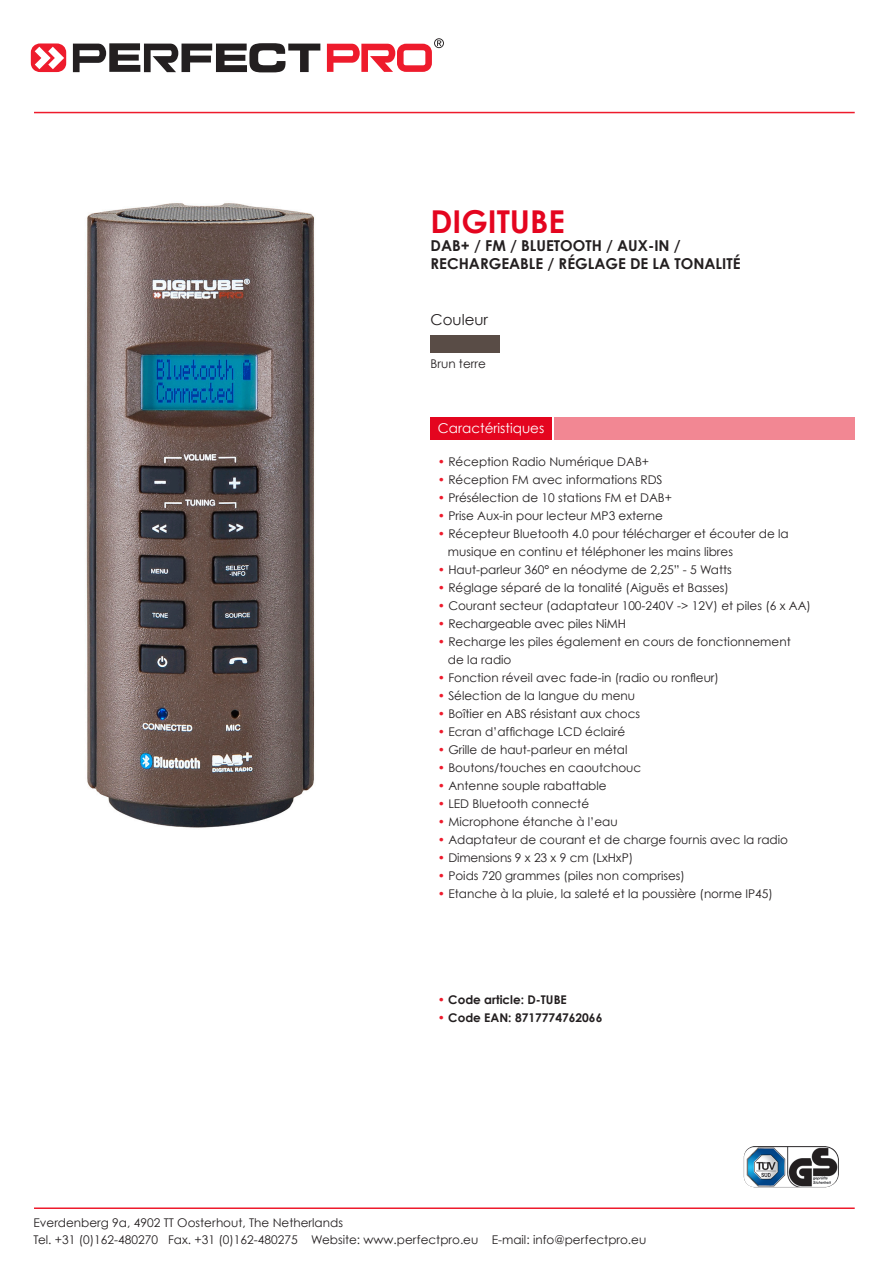
<style>
.page{position:relative;width:893px;height:1263px;background:#fff}
.page>*{position:absolute;margin:0;border:0;box-sizing:border-box;transform-origin:0 0}
.t1{font:700 31.5px "Century Gothic";color:#e4051f}
.t2{font:700 15px "Century Gothic";color:#231f20}
.t3{font:15px "Century Gothic";color:#231f20}
.t4{font:13.5px "Century Gothic";color:#fff}
.t5{font:12px "Century Gothic";color:#231f20}
.t6{font:700 12px "Century Gothic";color:#231f20}
.s1{color:#ee1b2c}
</style>
<div class="page">
<svg style="left:31px;top:43px;width:35px;height:29px"></svg>
<svg style="left:73px;top:43px;width:247px;height:29px"></svg>
<svg style="left:327px;top:38px;width:117px;height:34px"></svg>
<hr style="left:34px;top:112px;width:821px;height:1px;background:#ee1b2c">
<img style="left:86px;top:203px;width:229px;height:625px">
<div style="left:431px;top:335px;width:69px;height:17px;background:#594c46"></div>
<div style="left:431px;top:417px;width:121px;height:23px;background:#e4051f"></div>
<div style="left:554px;top:417px;width:301px;height:23px;background:#f28793"></div>
<hr style="left:34px;top:1207px;width:821px;height:2px;background:#ee1b2c">
<img style="left:744px;top:1146px;width:95px;height:41px">
<p class="t1" style="left:431px;top:202px;width:136px">DIGITUBE</p>
<p class="t2" style="left:431px;top:236px;width:252px">DAB+ / FM / BLUETOOTH / AUX-IN /</p>
<p class="t2" style="left:431px;top:254px;width:311px">RECHARGEABLE / RÉGLAGE DE LA TONALITÉ</p>
<p class="t3" style="left:431px;top:311px;width:59px">Couleur</p>
<p class="t5" style="left:431px;top:356px;width:57px">Brun terre</p>
<p class="t4" style="left:438px;top:420px;width:108px">Caractéristiques</p>
<p class="t5" style="left:438px;top:454px;width:213px"><span class="s1">•</span> Réception Radio Numérique DAB+</p>
<p class="t5" style="left:438px;top:472px;width:226px"><span class="s1">•</span> Réception FM avec informations RDS</p>
<p class="t5" style="left:438px;top:490px;width:236px"><span class="s1">•</span> Présélection de 10 stations FM et DAB+</p>
<p class="t5" style="left:438px;top:508px;width:227px"><span class="s1">•</span> Prise Aux-in pour lecteur MP3 externe</p>
<p class="t5" style="left:438px;top:526px;width:352px"><span class="s1">•</span> Récepteur Bluetooth 4.0 pour télécharger et écouter de la</p>
<p class="t5" style="left:448px;top:544px;width:286px">musique en continu et téléphoner les mains libres</p>
<p class="t5" style="left:438px;top:562px;width:295px"><span class="s1">•</span> Haut-parleur 360° en néodyme de 2,25” - 5 Watts</p>
<p class="t5" style="left:438px;top:580px;width:292px"><span class="s1">•</span> Réglage séparé de la tonalité (Aiguës et Basses)</p>
<p class="t5" style="left:438px;top:598px;width:374px"><span class="s1">•</span> Courant secteur (adaptateur 100-240V -&gt; 12V) et piles (6 x AA)</p>
<p class="t5" style="left:438px;top:616px;width:189px"><span class="s1">•</span> Rechargeable avec piles NiMH</p>
<p class="t5" style="left:438px;top:634px;width:354px"><span class="s1">•</span> Recharge les piles également en cours de fonctionnement</p>
<p class="t5" style="left:448px;top:652px;width:65px">de la radio</p>
<p class="t5" style="left:438px;top:670px;width:283px"><span class="s1">•</span> Fonction réveil avec fade-in (radio ou ronfleur)</p>
<p class="t5" style="left:438px;top:688px;width:199px"><span class="s1">•</span> Sélection de la langue du menu</p>
<p class="t5" style="left:438px;top:706px;width:204px"><span class="s1">•</span> Boîtier en ABS résistant aux chocs</p>
<p class="t5" style="left:438px;top:724px;width:189px"><span class="s1">•</span> Ecran d’affichage LCD éclairé</p>
<p class="t5" style="left:438px;top:742px;width:191px"><span class="s1">•</span> Grille de haut-parleur en métal</p>
<p class="t5" style="left:438px;top:760px;width:205px"><span class="s1">•</span> Boutons/touches en caoutchouc</p>
<p class="t5" style="left:438px;top:778px;width:170px"><span class="s1">•</span> Antenne souple rabattable</p>
<p class="t5" style="left:438px;top:796px;width:153px"><span class="s1">•</span> LED Bluetooth connecté</p>
<p class="t5" style="left:438px;top:814px;width:181px"><span class="s1">•</span> Microphone étanche à l’eau</p>
<p class="t5" style="left:438px;top:832px;width:352px"><span class="s1">•</span> Adaptateur de courant et de charge fournis avec la radio</p>
<p class="t5" style="left:438px;top:850px;width:197px"><span class="s1">•</span> Dimensions 9 x 23 x 9 cm (LxHxP)</p>
<p class="t5" style="left:438px;top:868px;width:248px"><span class="s1">•</span> Poids 720 grammes (piles non comprises)</p>
<p class="t5" style="left:438px;top:886px;width:337px"><span class="s1">•</span> Etanche à la pluie, la saleté et la poussière (norme IP45)</p>
<p class="t6" style="left:438px;top:992px;width:130px"><span class="s1">•</span> Code article: D-TUBE</p>
<p class="t6" style="left:438px;top:1010px;width:166px"><span class="s1">•</span> Code EAN: 8717774762066</p>
<p class="t5" style="left:34px;top:1216px;width:311px">Everdenberg 9a, 4902 TT Oosterhout, The Netherlands</p>
<p class="t5" style="left:34px;top:1232px;width:614px">Tel. +31 (0)162-480270 Fax. +31 (0)162-480275 Website: www.perfectpro.eu E-mail: info@perfectpro.eu</p>
</div>
